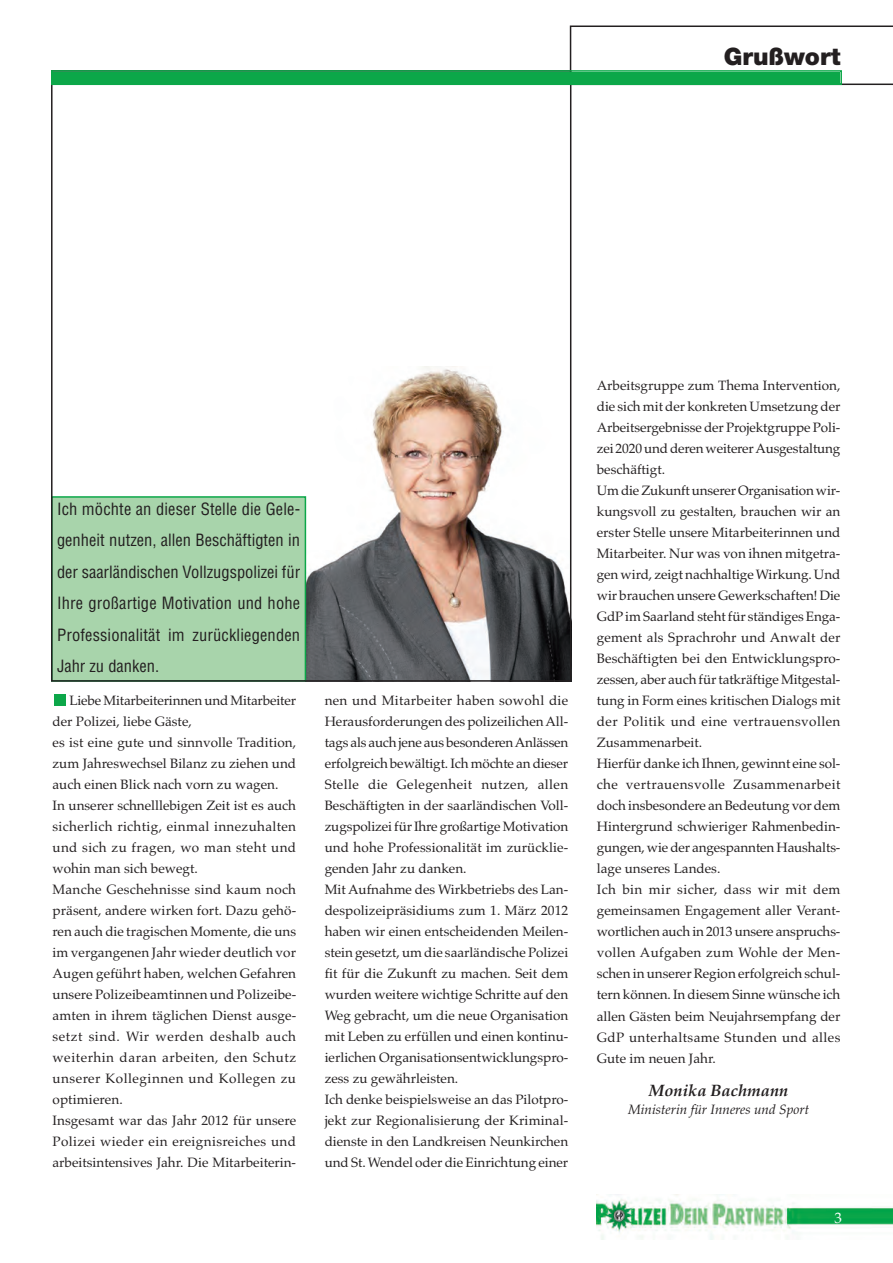
<style>
.page{position:relative;width:893px;height:1263px;background:#fff}
.page>*{position:absolute;margin:0;border:0;box-sizing:border-box;transform-origin:0 0}
.t1{font:900 24px "Helvetica Neue";color:#231f20}
.t2{font:condensed 16.5px/31.5px "Helvetica";letter-spacing:.01em;color:#231f20;text-align:justify}
.t3{font:16.5px "Palatino Bold Italic Os F";color:#231f20}
.t4{font:15px "Palatino";color:#fff}
.t5{font:13.5px/21px "Palatino";color:#231f20}
.t6{font:13.5px "Palatino Italic Os F";color:#231f20}
</style>
<div class="page">
<svg style="left:570px;top:26px;width:323px;height:59px"></svg>
<img style="left:306px;top:366px;width:262px;height:313px">
<div style="left:53px;top:498px;width:252px;height:182px;background:#a8d4ab"></div>
<div style="left:51px;top:496px;width:255px;height:186px;border:2px solid #0ca749"></div>
<div style="left:54px;top:694px;width:11px;height:11px;background:#0ca749"></div>
<img style="left:597px;top:1195px;width:296px;height:44px">
<div style="left:53px;top:72px;width:787px;height:12px;background:#0ca749"></div>
<div style="left:51px;top:70px;width:791px;height:15px;border:2px solid #0ca749"></div>
<h1 class="t1" style="left:724px;top:48px;width:118px">Grußwort</h1>
<p class="t2" style="left:57px;top:494px;width:245px">Ich möchte an dieser Stelle die Gele&shy;genheit nutzen, allen Beschäftigten in der saarländischen Vollzugspolizei für Ihre großartige Motivation und hohe Professionalität im zurückliegenden Jahr zu danken.</p>
<p class="t5" style="left:53px;top:691px;width:245px;text-indent:17px">Liebe Mitarbeiterinnen und Mitarbeiter der Polizei, liebe Gäste,<br>es ist eine gute und sinnvolle Tradition, zum Jahreswechsel Bilanz zu ziehen und auch einen Blick nach vorn zu wagen.<br>In unserer schnelllebigen Zeit ist es auch sicherlich richtig, einmal innezuhalten und sich zu fragen, wo man steht und wohin man sich bewegt.<br>Manche Geschehnisse sind kaum noch präsent, andere wirken fort. Dazu gehö&shy;ren auch die tragischen Momente, die uns im vergangenen Jahr wieder deutlich vor Augen geführt haben, welchen Gefahren unsere Polizeibeamtinnen und Polizeibe&shy;amten in ihrem täglichen Dienst ausge&shy;setzt sind. Wir werden deshalb auch weiterhin daran arbeiten, den Schutz unserer Kolleginnen und Kollegen zu optimieren.<br>Insgesamt war das Jahr 2012 für unsere Polizei wieder ein ereignisreiches und arbeitsintensives Jahr. Die Mitarbeiterin-</p>
<p class="t5" style="left:325px;top:691px;width:245px">nen und Mitarbeiter haben sowohl die Herausforderungen des polizeilichen All&shy;tags als auch jene aus besonderen Anlässen erfolgreich bewältigt. Ich möchte an dieser Stelle die Gelegenheit nutzen, allen Beschäftigten in der saarländischen Voll&shy;zugspolizei für Ihre großartige Motivation und hohe Professionalität im zurücklie&shy;genden Jahr zu danken.<br>Mit Aufnahme des Wirkbetriebs des Lan&shy;despolizeipräsidiums zum 1. März 2012 haben wir einen entscheidenden Meilen&shy;stein gesetzt, um die saarländische Polizei fit für die Zukunft zu machen. Seit dem wurden weitere wichtige Schritte auf den Weg gebracht, um die neue Organisation mit Leben zu erfüllen und einen kontinu&shy;ierlichen Organisationsentwicklungspro&shy;zess zu gewährleisten.<br>Ich denke beispielsweise an das Pilotpro&shy;jekt zur Regionalisierung der Kriminal&shy;dienste in den Landkreisen Neunkirchen und St. Wendel oder die Einrichtung einer</p>
<p class="t5" style="left:597px;top:377px;width:245px">Arbeitsgruppe zum Thema Intervention, die sich mit der konkreten Umsetzung der Arbeitsergebnisse der Projektgruppe Poli&shy;zei 2020 und deren weiterer Ausgestaltung beschäftigt.<br>Um die Zukunft unserer Organisation wir&shy;kungsvoll zu gestalten, brauchen wir an erster Stelle unsere Mitarbeiterinnen und Mitarbeiter. Nur was von ihnen mitgetra&shy;gen wird, zeigt nachhaltige Wirkung. Und wir brauchen unsere Gewerkschaften! Die GdP im Saarland steht für ständiges Enga&shy;gement als Sprachrohr und Anwalt der Beschäftigten bei den Entwicklungspro&shy;zessen, aber auch für tatkräftige Mitgestal&shy;tung in Form eines kritischen Dialogs mit der Politik und eine vertrauensvollen Zusammenarbeit.<br>Hierfür danke ich Ihnen, gewinnt eine sol&shy;che vertrauensvolle Zusammenarbeit doch insbesondere an Bedeutung vor dem Hintergrund schwieriger Rahmenbedin&shy;gungen, wie der angespannten Haushalts&shy;lage unseres Landes.<br>Ich bin mir sicher, dass wir mit dem gemeinsamen Engagement aller Verant&shy;wortlichen auch in 2013 unsere anspruchs&shy;vollen Aufgaben zum Wohle der Men&shy;schen in unserer Region erfolgreich schul&shy;tern können. In diesem Sinne wünsche ich allen Gästen beim Neujahrsempfang der GdP unterhaltsame Stunden und alles Gute im neuen Jahr.</p>
<p class="t3" style="left:649px;top:1084px;width:141px">Monika Bachmann</p>
<p class="t6" style="left:628px;top:1104px;width:183px">Ministerin für Inneres und Sport</p>
<p class="t4" style="left:834px;top:1212px;width:9px">3</p>
</div>
